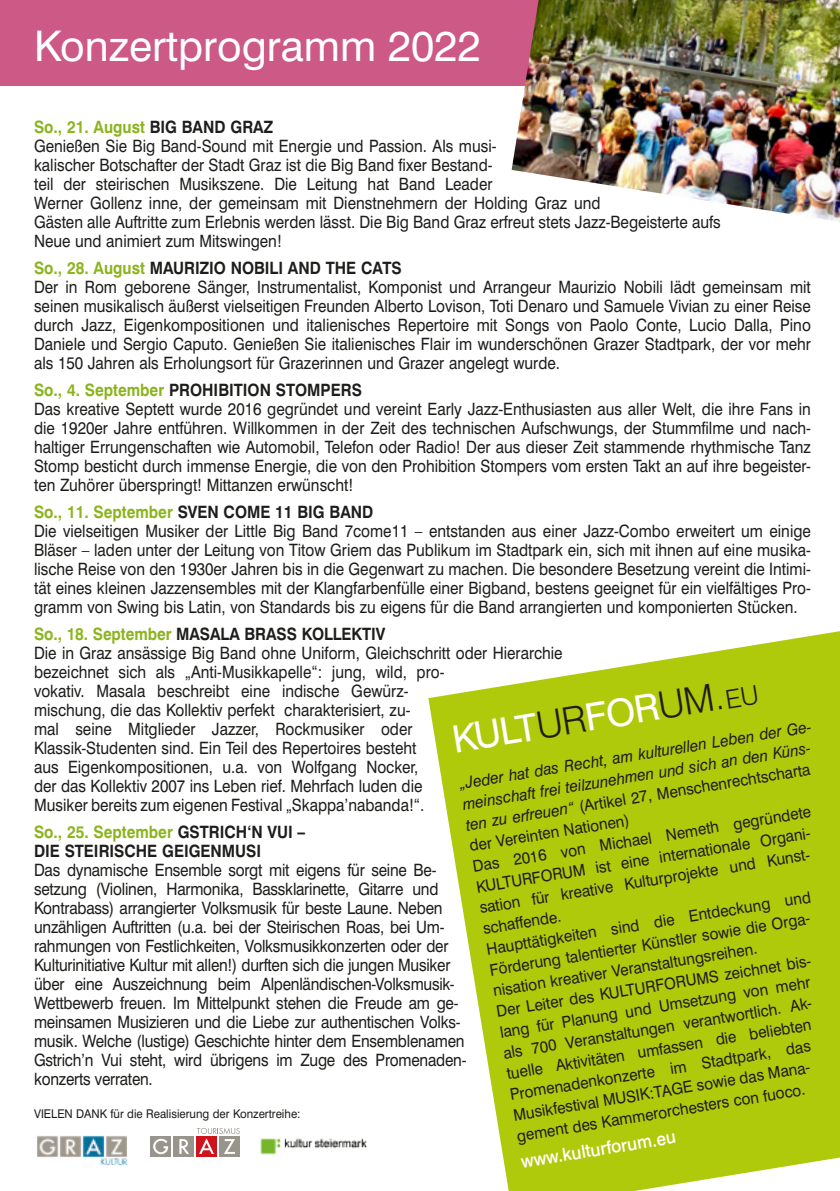
<style>
.page{position:relative;width:840px;height:1191px;background:#fff}
.page>*{position:absolute;margin:0;border:0;box-sizing:border-box;transform-origin:0 0}
.t1{font:42.2px "Swiss 721 BT";color:#fff}
.t2{font:37.8px "Swiss 721 BT";color:#fff}
.t3{font:500 18px "Swiss 721 BT";color:#fff;scale:.95 1}
.t4{font:17px/19px "Swiss 721 BT";color:#1d1d1b;scale:.9 1}
.t5{font:700 17px/19px "Swiss 721 BT";color:#1d1d1b;scale:.9 1}
.t6{font:16px/21px "Swiss 721 BT";color:#1d1d1b;scale:.95 1}
.t7{font:12px "Swiss 721 BT";color:#1d1d1b;scale:.95 1}
.s1{font-weight:700;color:#8bb41d}
.s2{font-weight:700}
.s3{color:#8bb41d}
.s4{font-weight:300;color:#1d1d1b}
.s5{font-weight:300;font-size:26px;color:#1d1d1b}
.s6{font-style:italic}
</style>
<div class="page">
<div style="left:0;top:0;width:839px;height:86px;background:#cc5986"></div>
<svg style="left:428px;top:631px;width:411px;height:560px;fill:#afca0b"></svg>
<img style="left:37px;top:1135px;width:90px;height:30px">
<div style="left:150px;top:1136px;width:21px;height:20px;background:#97958c"></div>
<svg style="left:153px;top:1138px;width:15px;height:16px"></svg>
<div style="left:173px;top:1136px;width:21px;height:20px;background:#97958c"></div>
<svg style="left:179px;top:1139px;width:10px;height:14px"></svg>
<svg style="left:219px;top:1153px;width:21px;height:3px"></svg>
<svg style="left:196px;top:1136px;width:21px;height:20px"></svg>
<svg style="left:197px;top:1128px;width:43px;height:25px"></svg>
<img style="left:260px;top:1138px;width:107px;height:17px">
<img style="left:511px;top:0;width:328px;height:222px">
<h1 class="t1" style="left:34px;top:21px;width:447px">Konzertprogramm 2022</h1>
<p class="t4" style="left:34px;top:117px;width:764px"><span class="s1">So., 21. August</span> <span class="s2">BIG BAND GRAZ<br></span>Genießen Sie Big Band-Sound mit Energie und Passion. Als musi-<br>kalischer Botschafter der Stadt Graz ist die Big Band fixer Bestand-<br>teil der steirischen Musikszene. Die Leitung hat Band Leader<br>Werner Gollenz inne, der gemeinsam mit Dienstnehmern der Holding Graz und<br>Gästen alle Auftritte zum Erlebnis werden lässt. Die Big Band Graz erfreut stets Jazz-Begeisterte aufs Neue und animiert zum Mitswingen!</p>
<p class="t4" style="left:34px;top:258px;width:864px"><span class="s1">So., 28. August</span> <span class="s2">MAURIZIO NOBILI AND THE CATS<br></span>Der in Rom geborene Sänger, Instrumentalist, Komponist und Arrangeur Maurizio Nobili lädt gemeinsam mit seinen musikalisch äußerst vielseitigen Freunden Alberto Lovison, Toti Denaro und Samuele Vivian zu einer Reise durch Jazz, Eigenkompositionen und italienisches Repertoire mit Songs von Paolo Conte, Lucio Dalla, Pino Daniele und Sergio Caputo. Genießen Sie italienisches Flair im wunderschönen Grazer Stadtpark, der vor mehr als 150 Jahren als Erholungsort für Grazerinnen und Grazer angelegt wurde.</p>
<p class="t4" style="left:34px;top:380px;width:864px"><span class="s1">So., 4. September</span> <span class="s2">PROHIBITION STOMPERS<br></span>Das kreative Septett wurde 2016 gegründet und vereint Early Jazz-Enthusiasten aus aller Welt, die ihre Fans in die 1920er Jahre entführen. Willkommen in der Zeit des technischen Aufschwungs, der Stummfilme und nach&shy;haltiger Errungenschaften wie Automobil, Telefon oder Radio! Der aus dieser Zeit stammende rhythmische Tanz Stomp besticht durch immense Energie, die von den Prohibition Stompers vom ersten Takt an auf ihre begeister&shy;ten Zuhörer überspringt! Mittanzen erwünscht!</p>
<p class="t4" style="left:34px;top:502px;width:864px"><span class="s1">So., 11. September</span> <span class="s2">SVEN COME 11 BIG BAND<br></span>Die vielseitigen Musiker der Little Big Band 7come11 – entstanden aus einer Jazz-Combo erweitert um einige Bläser – laden unter der Leitung von Titow Griem das Publikum im Stadtpark ein, sich mit ihnen auf eine musika&shy;lische Reise von den 1930er Jahren bis in die Gegenwart zu machen. Die besondere Besetzung vereint die Intimi&shy;tät eines kleinen Jazzensembles mit der Klangfarbenfülle einer Bigband, bestens geeignet für ein vielfältiges Pro&shy;gramm von Swing bis Latin, von Standards bis zu eigens für die Band arrangierten und komponierten Stücken.</p>
<p class="t4" style="left:34px;top:624px;width:588px"><span class="s1">So., 18. September</span> <span class="s2">MASALA BRASS KOLLEKTIV<br></span>Die in Graz ansässige Big Band ohne Uniform, Gleichschritt oder Hierarchie bezeichnet sich als „Anti-Musikkapelle“: jung, wild, pro-<br>vokativ. Masala beschreibt eine indische Gewürz-<br>mischung, die das Kollektiv perfekt charakterisiert, zu-<br>mal seine Mitglieder Jazzer, Rockmusiker oder<br>Klassik-Studenten sind. Ein Teil des Repertoires besteht<br>aus Eigenkompositionen, u.a. von Wolfgang Nocker,<br>der das Kollektiv 2007 ins Leben rief. Mehrfach luden die<br>Musiker bereits zum eigenen Festival „Skappa’nabanda!“.</p>
<p class="t5" style="left:34px;top:822px;width:302px"><span class="s3">So., 25. September</span> GSTRICH‘N VUI –<br>DIE STEIRISCHE GEIGENMUSI</p>
<p class="t4" style="left:34px;top:860px;width:480px">Das dynamische Ensemble sorgt mit eigens für seine Be&shy;setzung (Violinen, Harmonika, Bassklarinette, Gitarre und Kontrabass) arrangierter Volksmusik für beste Laune. Neben unzähligen Auftritten (u.a. bei der Steirischen Roas, bei Um&shy;rahmungen von Festlichkeiten, Volksmusikkonzerten oder der Kulturinitiative Kultur mit allen!) durften sich die jungen Musiker über eine Auszeichnung beim Alpenländischen-Volksmusik-Wettbewerb freuen. Im Mittelpunkt stehen die Freude am ge&shy;meinsamen Musizieren und die Liebe zur authentischen Volks&shy;musik. Welche (lustige) Geschichte hinter dem Ensemblenamen Gstrich’n Vui steht, wird übrigens im Zuge des Promenaden&shy;konzerts verraten.</p>
<h2 class="t2" style="left:448px;top:716px;width:311px;rotate:-9deg">KULT<span class="s4">UR</span>FOR<span class="s4">UM .</span><span class="s5">EU</span></h2>
<p class="t6" style="left:457px;top:772px;width:380px;rotate:-9deg"><span class="s6">„Jeder hat das Recht, am kulturellen Leben der Ge&shy;meinschaft frei teilzunehmen und sich an den Küns&shy;ten zu erfreuen“</span> (Artikel 27, Menschenrechtscharta der Vereinten Nationen)<br>Das 2016 von Michael Nemeth gegründete KULTURFORUM ist eine internationale Organi-- sation für kreative Kulturprojekte und Kunst&shy;schaffende.<br>Haupttätigkeiten sind die Entdeckung und Förderung talentierter Künstler sowie die Orga&shy;nisation kreativer Veranstaltungsreihen.<br>Der Leiter des KULTURFORUMS zeichnet bis-<br>lang für Planung und Umsetzung von mehr<br>als 700 Veranstaltungen verantwortlich. Ak-<br>tuelle Aktivitäten umfassen die beliebten Promenadenkonzerte im Stadtpark, das Musikfestival MUSIK:TAGE sowie das Mana-<br>gement des Kammerorchesters con fuoco.</p>
<p class="t7" style="left:34px;top:1106px;width:282px">VIELEN DANK für die Realisierung der Konzertreihe:</p>
<p class="t3" style="left:519px;top:1150px;width:166px;rotate:-9deg">www.kulturforum.eu</p>
</div>
